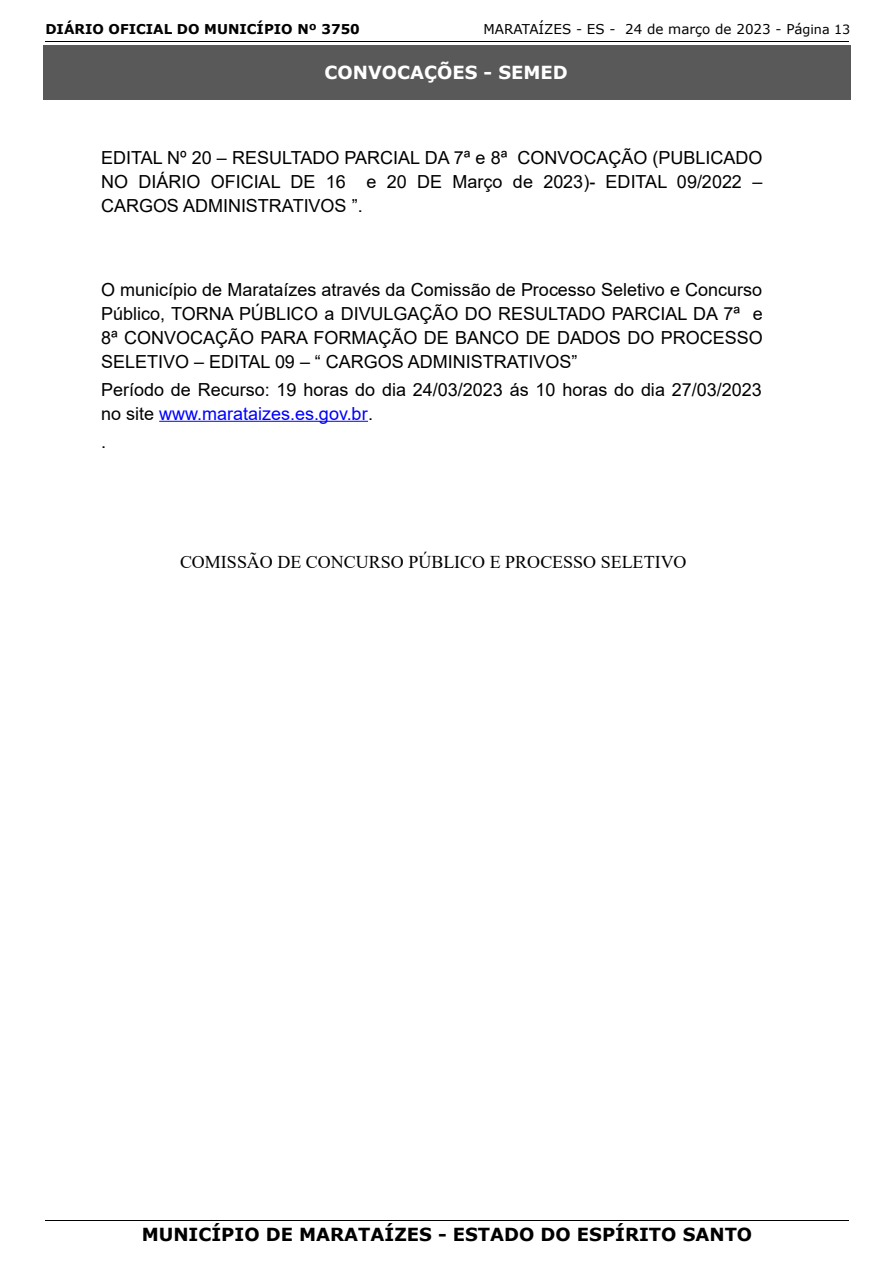
<style>
.page{position:relative;width:893px;height:1263px;background:#fff}
.page>*{position:absolute;margin:0;border:0;box-sizing:border-box;transform-origin:0 0}
.t1{font:18px/23.9px "Arial";color:#000;text-align:justify}
.t2{font:700 18px "Verdana";color:#000}
.t3{font:18px "Times New Roman";color:#000}
.t4{font:900 18px "Arial";letter-spacing:-.005em;color:#000}
.t5{font:700 18px "Verdana";color:#fff}
.t6{font:13.5px "Verdana";color:#000}
.t7{font:700 13.5px "Verdana";color:#000}
.s1{font-size:12.75px}
.s2{color:#00f}
</style>
<div class="page">
<hr style="left:45px;top:39px;width:805px;height:3px;background:#000;opacity:.18">
<hr style="left:45px;top:1218px;width:805px;height:3px;background:#000;opacity:.18">
<hr style="left:159px;top:421px;width:209px;height:1px;background:#00f">
<div style="left:43px;top:46px;width:807px;height:54px;background:#595959"></div>
<p class="t7" style="left:45px;top:20px;width:316px">DIÁRIO OFICIAL DO MUNICÍPIO Nº 3750</p>
<p class="t6" style="left:483px;top:20px;width:368px">MARATAÍZES - ES - 24 de março de 2023 - Pá<span class="s1">gina 13</span></p>
<p class="t4" style="left:388px;top:25px;width:399px">SECRETARIA MUNICIPAL DE EDUCAÇÃO</p>
<p class="t5" style="left:324px;top:60px;width:245px">CONVOCAÇÕES - SEMED</p>
<p class="t1" style="left:101px;top:146px;width:663px">EDITAL Nº 20 – RESULTADO PARCIAL DA 7ª e 8ª CONVOCAÇÃO (PUBLICADO NO DIÁRIO OFICIAL DE 16 e 20 DE Março de 2023)- EDITAL 09/2022 – CARGOS ADMINISTRATIVOS ”.</p>
<p class="t1" style="left:101px;top:278px;width:663px">O município de Marataízes através da Comissão de Processo Seletivo e Concurso Público, TORNA PÚBLICO a DIVULGAÇÃO DO RESULTADO PARCIAL DA 7ª e 8ª CONVOCAÇÃO PARA FORMAÇÃO DE BANCO DE DADOS DO PROCESSO SELETIVO – EDITAL 09 – “ CARGOS ADMINISTRATIVOS”</p>
<p class="t1" style="left:101px;top:378px;width:662px">Período de Recurso: 19 horas do dia 24/03/2023 ás 10 horas do dia 27/03/2023 no site <span class="s2">www.marataizes.es.gov.br</span>.</p>
<p class="t1" style="left:101px;top:430px;width:7px">.</p>
<p class="t3" style="left:180px;top:551px;width:508px">COMISSÃO DE CONCURSO PÚBLICO E PROCESSO SELETIVO</p>
<p class="t2" style="left:142px;top:1222px;width:612px">MUNICÍPIO DE MARATAÍZES - ESTADO DO ESPÍRITO SANTO</p>
</div>
